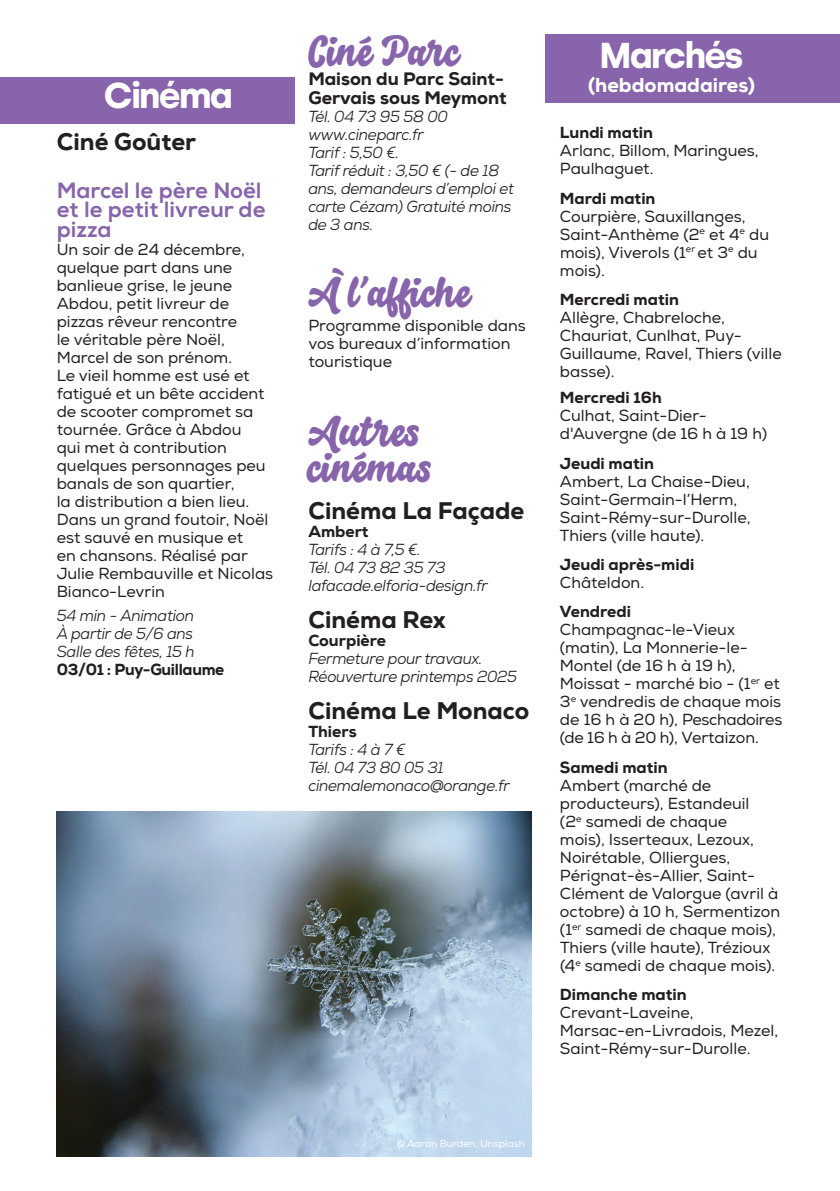
<style>
.page{position:relative;width:840px;height:1191px;background:#fff}
.page>*{position:absolute;margin:0;border:0;box-sizing:border-box;transform-origin:0 0}
.t1{font:44px/36px "Salty 1";color:#8764ab}
.t2{font:700 36px "Silka";letter-spacing:-.05em;color:#fff}
.t3{font:800 24px "Nexa";color:#231f20}
.t4{font:800 22px/19.6px "Nexa";color:#8764ab}
.t5{font:800 20px "Nexa";color:#fff}
.t6{font:800 18px/19px "Nexa";color:#231f20}
.t7{font:16px/18px "Nexa";color:#231f20}
.t8{font:italic 16px/18px "Nexa";letter-spacing:-.02em;color:#231f20;scale:.96 1}
.t9{font:800 16px "Nexa";color:#231f20}
.t10{font:800 16px "Nexa";letter-spacing:-.02em;color:#231f20}
.t11{font:10px "Nexa";color:#fff}
</style>
<div class="page">
<div style="left:545px;top:34px;width:294px;height:68px;background:#8764ab"></div>
<div style="left:0;top:77px;width:294px;height:47px;background:#8764ab"></div>
<img style="left:57px;top:811px;width:474px;height:346px">
<h2 class="t2" style="left:104px;top:74px;width:130px">Cinéma</h2>
<h3 class="t3" style="left:57px;top:126px;width:141px">Ciné Goûter</h3>
<h3 class="t4" style="left:57px;top:181px;width:210px">Marcel le père Noël et le petit livreur de pizza</h3>
<p class="t7" style="left:57px;top:241px;width:218px">Un soir de 24 décembre, quelque part dans une banlieue grise, le jeune<br>Abdou, petit livreur de pizzas rêveur rencontre<br>le véritable père Noël,<br>Marcel de son prénom.<br>Le vieil homme est usé et fatigué et un bête accident de scooter compromet sa tournée. Grâce à Abdou<br>qui met à contribution quelques personnages peu banals de son quartier,<br>la distribution a bien lieu.<br>Dans un grand foutoir, Noël est sauvé en musique et<br>en chansons. Réalisé par<br>Julie Rembauville et Nicolas<br>Bianco-Levrin</p>
<p class="t8" style="left:57px;top:606px;width:145px;text-align:justify">54 min - Animation À partir de 5/6 ans Salle des fêtes, 15 h</p>
<p class="t10" style="left:57px;top:659px;width:169px">03/01 : Puy-Guillaume</p>
<h1 class="t1" style="left:308px;top:34px;width:154px">Ciné Parc</h1>
<p class="t6" style="left:308px;top:69px;width:200px">Maison du Parc Saint-<br>Gervais sous Meymont</p>
<p class="t8" style="left:308px;top:107px;width:216px">Tél. 04 73 95 58 00 www.cineparc.fr<br>Tarif : 5,50 €.<br>Tarif réduit : 3,50 € (- de 18 ans, demandeurs d’emploi et carte Cézam) Gratuité moins de 3 ans.</p>
<h1 class="t1" style="left:308px;top:275px;width:165px">À l’affiche</h1>
<p class="t7" style="left:308px;top:316px;width:219px">Programme disponible dans vos bureaux d’information touristique</p>
<h1 class="t1" style="left:308px;top:414px;width:126px">Autres cinémas</h1>
<h3 class="t3" style="left:308px;top:495px;width:217px">Cinéma La Façade</h3>
<p class="t9" style="left:308px;top:521px;width:62px">Ambert</p>
<p class="t8" style="left:308px;top:540px;width:188px">Tarifs : 4 à 7,5 €.<br>Tél. 04 73 82 35 73 lafacade.elforia-design.fr</p>
<h3 class="t3" style="left:308px;top:604px;width:139px">Cinéma Rex</h3>
<p class="t9" style="left:308px;top:630px;width:79px">Courpière</p>
<p class="t8" style="left:308px;top:649px;width:219px">Fermeture pour travaux.<br>Réouverture printemps 2025</p>
<h3 class="t3" style="left:308px;top:695px;width:222px">Cinéma Le Monaco</h3>
<p class="t9" style="left:308px;top:721px;width:50px">Thiers</p>
<p class="t8" style="left:308px;top:740px;width:211px">Tarifs : 4 à 7 €<br>Tél. 04 73 80 05 31 cinemalemonaco@orange.fr</p>
<h2 class="t2" style="left:599px;top:34px;width:145px">Marchés</h2>
<p class="t5" style="left:587px;top:72px;width:169px">(hebdomadaires)</p>
<p class="t9" style="left:559px;top:122px;width:94px">Lundi matin</p>
<p class="t7" style="left:559px;top:142px;width:200px">Arlanc, Billom, Maringues,<br>Paulhaguet.</p>
<p class="t9" style="left:559px;top:188px;width:97px">Mardi matin</p>
<p class="t7" style="left:559px;top:207px;width:210px">Courpière, Sauxillanges,<br>Saint-Anthème (2<sup>e</sup> et 4<sup>e</sup> du mois), Viverols (1<sup>er</sup> et 3<sup>e</sup> du mois).</p>
<p class="t9" style="left:559px;top:289px;width:120px">Mercredi matin</p>
<p class="t7" style="left:559px;top:309px;width:223px">Allègre, Chabreloche,<br>Chauriat, Cunlhat, Puy-<br>Guillaume, Ravel, Thiers (ville basse).</p>
<p class="t9" style="left:559px;top:387px;width:103px">Mercredi 16h</p>
<p class="t7" style="left:559px;top:407px;width:208px">Culhat, Saint-Dier&shy;d'Auvergne (de 16 h à 19 h)</p>
<p class="t9" style="left:559px;top:453px;width:95px">Jeudi matin</p>
<p class="t7" style="left:559px;top:472px;width:192px">Ambert, La Chaise-Dieu,<br>Saint-Germain-l’Herm,<br>Saint-Rémy-sur-Durolle,<br>Thiers (ville haute).</p>
<p class="t9" style="left:559px;top:554px;width:136px">Jeudi après-midi</p>
<p class="t7" style="left:559px;top:574px;width:86px">Châteldon.</p>
<p class="t9" style="left:559px;top:601px;width:72px">Vendredi</p>
<p class="t7" style="left:559px;top:621px;width:224px">Champagnac-le-Vieux (matin), La Monnerie-le-<br>Montel (de 16 h à 19 h),<br>Moissat - marché bio - (1<sup>er</sup> et<br>3<sup>e</sup> vendredis de chaque mois de 16 h à 20 h), Peschadoires (de 16 h à 20 h), Vertaizon.</p>
<p class="t9" style="left:559px;top:757px;width:109px">Samedi matin</p>
<p class="t7" style="left:559px;top:776px;width:221px">Ambert (marché de producteurs), Estandeuil<br>(2<sup>e</sup> samedi de chaque<br>mois), Isserteaux, Lezoux,<br>Noirétable, Olliergues,<br>Pérignat-ès-Allier, Saint-<br>Clément de Valorgue (avril à octobre) à 10 h, Sermentizon (1<sup>er</sup> samedi de chaque mois),<br>Thiers (ville haute), Trézioux (4<sup>e</sup> samedi de chaque mois).</p>
<p class="t9" style="left:559px;top:984px;width:128px">Dimanche matin</p>
<p class="t7" style="left:559px;top:1004px;width:219px">Crevant-Laveine,<br>Marsac-en-Livradois, Mezel,<br>Saint-Rémy-sur-Durolle.</p>
<p class="t11" style="left:396px;top:1138px;width:130px">© Aaron Burden, Unsplash</p>
</div>
